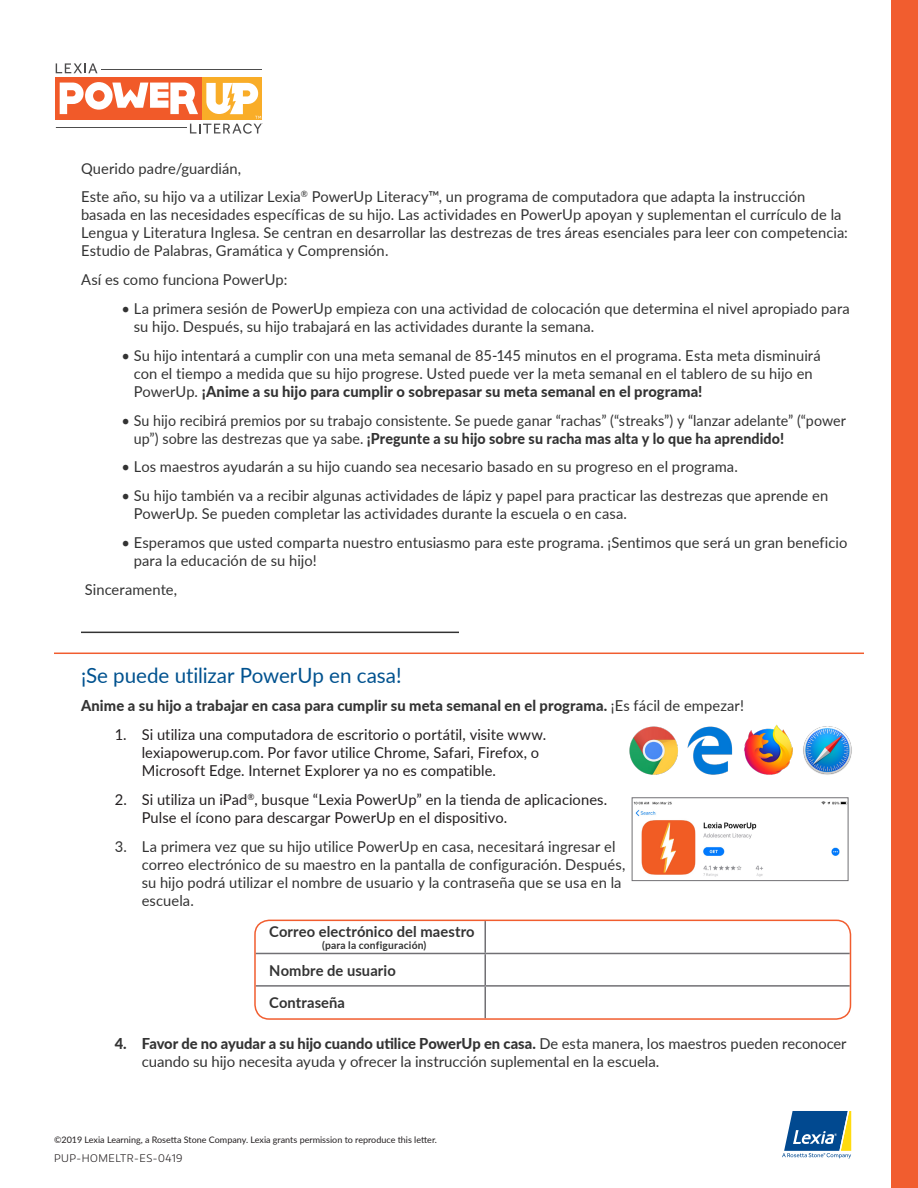
<style>
.page{position:relative;width:918px;height:1188px;background:#fff}
.page>*{position:absolute;margin:0;border:0;box-sizing:border-box;transform-origin:0 0}
.attribution{font:21px "Lato";color:#01528f}
.attribution-2{font:15px/18px "Lato";letter-spacing:.005em;color:#333}
.t1{font:15px/18px "Lato";letter-spacing:.005em;color:#231f20}
.attribution-3{font:800 15px "Lato";letter-spacing:.01em;color:#333}
.attribution-4{font:700 15px "Lato";letter-spacing:.01em;color:#333}
.attribution-5{font:700 10.5px "Lato";letter-spacing:.02em;color:#333}
.t2{font:300 10.5px "Encode Sans";letter-spacing:.05em;color:#231f20}
.t3{font:9px "Lato";color:#231f20}
.s1{font-weight:800}
.s2{font-weight:400}
</style>
<div class="page">
<hr style="left:81px;top:632px;width:378px;height:1px;background:#333">
<hr style="left:484px;top:921px;width:2px;height:32px;background:#717074">
<hr style="left:256px;top:953px;width:229px;height:1px;background:#717074">
<hr style="left:485px;top:953px;width:365px;height:1px;background:#717074">
<hr style="left:484px;top:954px;width:2px;height:31px;background:#717074">
<hr style="left:256px;top:985px;width:229px;height:2px;background:#717074">
<hr style="left:485px;top:985px;width:365px;height:2px;background:#717074">
<hr style="left:484px;top:987px;width:2px;height:31px;background:#717074">
<div style="left:254px;top:920px;width:597px;height:100px;border:2px solid #f15d2f;border-radius:14px"></div>
<svg style="left:782px;top:1111px;width:69px;height:47px"></svg>
<hr style="left:101px;top:69px;width:161px;height:1px;background:#4d4d4d">
<svg style="left:56px;top:63px;width:41px;height:10px"></svg>
<hr style="left:56px;top:127px;width:130px;height:1px;background:#4d4d4d">
<div style="left:202px;top:77px;width:60px;height:43px;background:#f9ad28"></div>
<div style="left:56px;top:77px;width:146px;height:43px;background:#f15a29"></div>
<svg style="left:60px;top:82px;width:202px;height:52px"></svg>
<div style="left:891px;top:0;width:27px;height:1188px;background:#f15d2f"></div>
<hr style="left:54px;top:653px;width:810px;height:1px;background:#f15d2f">
<img style="left:634px;top:801px;width:212px;height:76px">
<div style="left:632px;top:797px;width:216px;height:84px;border:1px solid #717074"></div>
<img style="left:629px;top:724px;width:223px;height:51px">
<p class="attribution-2" style="left:81px;top:159px;width:162px">Querido padre/guardián,</p>
<p class="attribution-2" style="left:81px;top:187px;width:768px">Este año, su hijo va a utilizar Lexia<sup>®</sup> PowerUp Literacy™, un programa de computadora que adapta la instrucción basada en las necesidades específicas de su hijo. Las actividades en PowerUp apoyan y suplementan el currículo de la Lengua y Literatura Inglesa. Se centran en desarrollar las destrezas de tres áreas esenciales para leer con competencia:<br>Estudio de Palabras, Gramática y Comprensión.</p>
<p class="attribution-2" style="left:81px;top:270px;width:208px">Así es como funciona PowerUp:</p>
<p class="attribution-2" style="left:134px;top:299px;width:718px;text-indent:-12px">• La primera sesión de PowerUp empieza con una actividad de colocación que determina el nivel apropiado para su hijo. Después, su hijo trabajará en las actividades durante la semana.</p>
<p class="attribution-2" style="left:134px;top:346px;width:689px;text-indent:-12px">• Su hijo intentará a cumplir con una meta semanal de 85-145 minutos en el programa. Esta meta disminuirá con el tiempo a medida que su hijo progrese. Usted puede ver la meta semanal en el tablero de su hijo en<br>PowerUp. <span class="s1">¡Anime a su hijo para cumplir o sobrepasar su meta semanal en el programa!</span></p>
<p class="attribution-2" style="left:134px;top:411px;width:714px;text-indent:-12px">• Su hijo recibirá premios por su trabajo consistente. Se puede ganar “rachas” (“streaks”) y “lanzar adelante” (“power up”) sobre las destrezas que ya sabe. <span class="s1">¡Pregunte a su hijo sobre su racha mas alta y lo que ha aprendido!</span></p>
<p class="attribution-2" style="left:122px;top:457px;width:618px">• Los maestros ayudarán a su hijo cuando sea necesario basado en su progreso en el programa.</p>
<p class="attribution-2" style="left:134px;top:486px;width:696px;text-indent:-12px">• Su hijo también va a recibir algunas actividades de lápiz y papel para practicar las destrezas que aprende en<br>PowerUp. Se pueden completar las actividades durante la escuela o en casa.</p>
<p class="attribution-2" style="left:134px;top:533px;width:715px;text-indent:-12px">• Esperamos que usted comparta nuestro entusiasmo para este programa. ¡Sentimos que será un gran beneficio para la educación de su hijo!</p>
<p class="attribution-2" style="left:85px;top:580px;width:94px">Sinceramente,</p>
<p class="attribution" style="left:81px;top:660px;width:322px">¡Se puede utilizar PowerUp en casa!</p>
<p class="attribution-3" style="left:81px;top:695px;width:664px">Anime a su hijo a trabajar en casa para cumplir su meta semanal en el programa. <span class="s2">¡Es fácil de empezar!</span></p>
<p class="t1" style="left:142px;top:725px;width:406px;text-indent:-27px">1. Si utiliza una computadora de escritorio o portátil, visite www. lexiapowerup.com. Por favor utilice Chrome, Safari, Firefox, o<br>Microsoft Edge. Internet Explorer ya no es compatible.</p>
<p class="t1" style="left:142px;top:790px;width:467px;text-indent:-27px">2. Si utiliza un iPad<sup>®</sup>, busque “Lexia PowerUp” en la tienda de aplicaciones.<br>Pulse el ícono para descargar PowerUp en el dispositivo.</p>
<p class="attribution-2" style="left:142px;top:837px;width:485px;text-indent:-27px">3. La primera vez que su hijo utilice PowerUp en casa, necesitará ingresar el correo electrónico de su maestro en la pantalla de configuración. Después, su hijo podrá utilizar el nombre de usuario y la contraseña que se usa en la escuela.</p>
<p class="attribution-4" style="left:269px;top:920px;width:207px">Correo electrónico del maestro</p>
<p class="attribution-5" style="left:322px;top:938px;width:106px">(para la configuración)</p>
<p class="attribution-4" style="left:269px;top:959px;width:128px">Nombre de usuario</p>
<p class="attribution-4" style="left:269px;top:992px;width:77px">Contraseña</p>
<p class="attribution-2" style="left:142px;top:1033px;width:706px;text-indent:-27px"><span class="s1">4. Favor de no ayudar a su hijo cuando utilice PowerUp en casa.</span> De esta manera, los maestros pueden reconocer cuando su hijo necesita ayuda y ofrecer la instrucción suplemental en la escuela.</p>
<p class="t3" style="left:54px;top:1133px;width:385px">©2019 Lexia Learning, a Rosetta Stone Company. Lexia grants permission to reproduce this letter.</p>
<p class="t2" style="left:54px;top:1151px;width:130px">PUP-HOMELTR-ES-0419</p>
</div>
